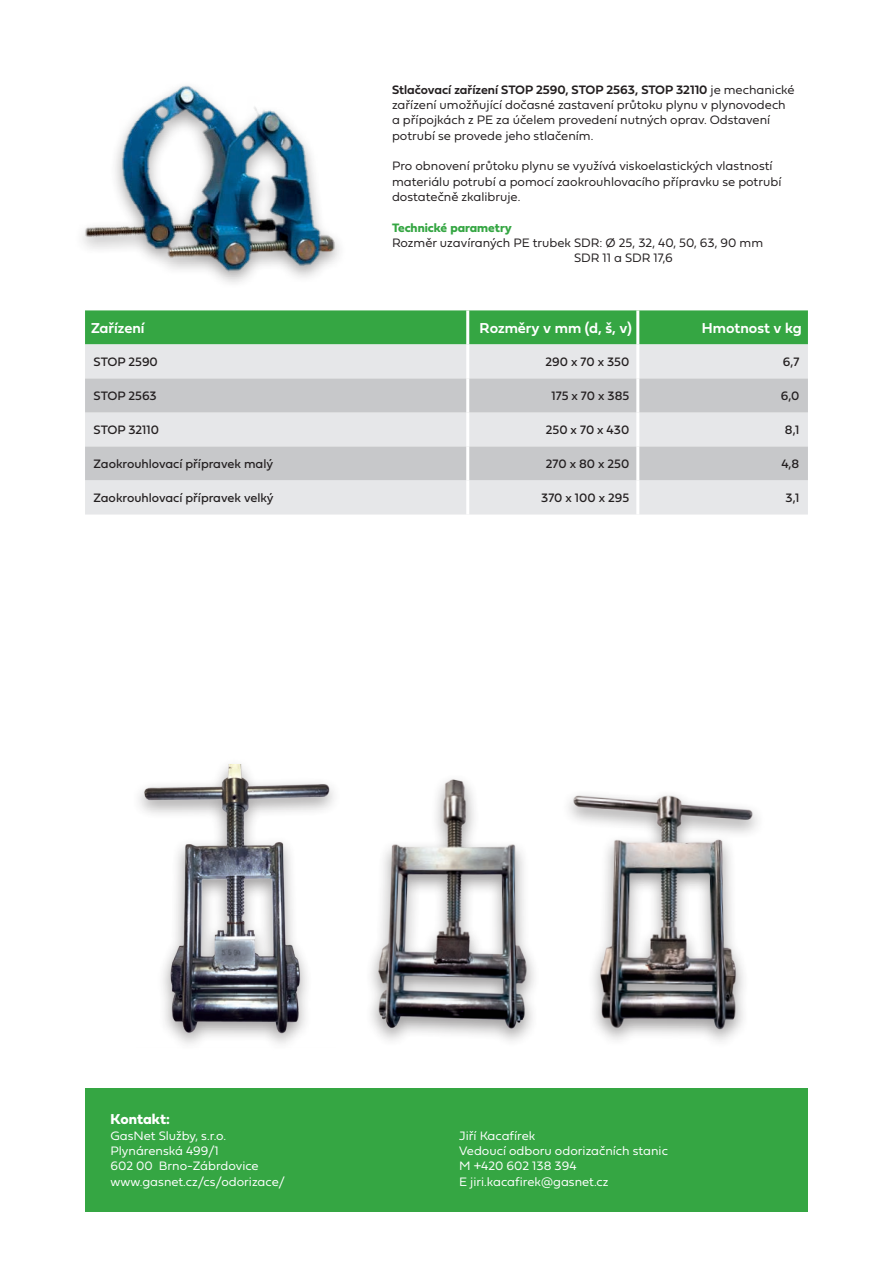
<style>
.page{position:relative;width:893px;height:1263px;background:#fff}
.page>*{position:absolute;margin:0;border:0;box-sizing:border-box;transform-origin:0 0}
.t1{font:15px "Fieldwork Geo Demibold";color:#fff}
.t2{font:15px "Fieldwork Geo Bold";letter-spacing:-.005em;color:#fff}
.t3{font:12.75px/15.3px "Fieldwork Geo Light";color:#231f20}
.t4{font:12.75px/15.3px "Fieldwork Geo Light";color:#fff}
.t5{font:12.75px "Fieldwork Geo Regular";color:#231f20}
.t6{font:12.75px "Fieldwork Geo Demibold";color:#231f20}
.t7{font:12.75px "Fieldwork Geo Bold";color:#35a643}
.s1{font-family:"Fieldwork Geo Light"}
</style>
<div class="page">
<div style="left:85px;top:1089px;width:723px;height:123px;background:#35a643"></div>
<img style="left:82px;top:85px;width:256px;height:189px">
<img style="left:568px;top:795px;width:190px;height:247px">
<img style="left:371px;top:779px;width:163px;height:262px">
<img style="left:139px;top:765px;width:195px;height:279px">
<div style="left:85px;top:310px;width:723px;height:34px;background:#35a643"></div>
<div style="left:85px;top:344px;width:723px;height:34px;background:#e6e7e9"></div>
<svg style="left:85px;top:378px;width:723px;height:102px;background:#d1d2d4"></svg>
<div style="left:85px;top:480px;width:723px;height:34px;background:#e6e7e9"></div>
<hr style="left:466px;top:310px;width:3px;height:34px;background:#fff">
<hr style="left:636px;top:310px;width:3px;height:34px;background:#fff">
<hr style="left:466px;top:344px;width:3px;height:34px;background:#fff">
<hr style="left:636px;top:344px;width:3px;height:34px;background:#fff">
<hr style="left:466px;top:378px;width:3px;height:34px;background:#fff">
<hr style="left:636px;top:378px;width:3px;height:34px;background:#fff">
<hr style="left:466px;top:412px;width:3px;height:34px;background:#fff">
<hr style="left:636px;top:412px;width:3px;height:34px;background:#fff">
<hr style="left:466px;top:446px;width:3px;height:34px;background:#fff">
<hr style="left:636px;top:446px;width:3px;height:34px;background:#fff">
<hr style="left:466px;top:480px;width:3px;height:34px;background:#fff">
<hr style="left:636px;top:480px;width:3px;height:34px;background:#fff">
<p class="t6" style="left:392px;top:80px;width:404px">Stlačovací zařízení STOP 2590, STOP 2563, STOP 32110 <span class="s1">je mechanické</span></p>
<p class="t3" style="left:392px;top:97px;width:395px">zařízení umožňující dočasné zastavení průtoku plynu v plynovodech a přípojkách z PE za účelem provedení nutných oprav. Odstavení potrubí se provede jeho stlačením.</p>
<p class="t3" style="left:392px;top:158px;width:391px">Pro obnovení průtoku plynu se využívá viskoelastických vlastností materiálu potrubí a pomocí zaokrouhlovacího přípravku se potrubí dostatečně zkalibruje.</p>
<p class="t7" style="left:392px;top:217px;width:121px">Technické parametry</p>
<p class="t3" style="left:574px;top:234px;width:191px;text-indent:-182px">Rozměr uzavíraných PE trubek SDR: Ø 25, 32, 40, 50, 63, 90 mm<br>SDR 11 a SDR 17,6</p>
<p class="t1" style="left:91px;top:316px;width:55px">Zařízení</p>
<p class="t1" style="left:480px;top:316px;width:154px">Rozměry v mm (d, š, v)</p>
<p class="t1" style="left:702px;top:316px;width:101px">Hmotnost v kg</p>
<p class="t5" style="left:94px;top:352px;width:66px">STOP 2590</p>
<p class="t5" style="left:545px;top:352px;width:85px">290 x 70 x 350</p>
<p class="t5" style="left:783px;top:352px;width:18px">6,7</p>
<p class="t5" style="left:94px;top:386px;width:65px">STOP 2563</p>
<p class="t5" style="left:551px;top:386px;width:79px">175 x 70 x 385</p>
<p class="t5" style="left:781px;top:386px;width:20px">6,0</p>
<p class="t5" style="left:94px;top:420px;width:67px">STOP 32110</p>
<p class="t5" style="left:546px;top:420px;width:85px">250 x 70 x 430</p>
<p class="t5" style="left:785px;top:420px;width:16px">8,1</p>
<p class="t5" style="left:94px;top:454px;width:181px">Zaokrouhlovací přípravek malý</p>
<p class="t5" style="left:546px;top:454px;width:85px">270 x 80 x 250</p>
<p class="t5" style="left:781px;top:454px;width:20px">4,8</p>
<p class="t5" style="left:94px;top:488px;width:182px">Zaokrouhlovací přípravek velký</p>
<p class="t5" style="left:541px;top:488px;width:90px">370 x 100 x 295</p>
<p class="t5" style="left:785px;top:488px;width:15px">3,1</p>
<p class="t2" style="left:111px;top:1108px;width:61px">Kontakt:</p>
<p class="t4" style="left:111px;top:1127px;width:176px">GasNet Služby, s.r.o.<br>Plynárenská 499/1<br>602 00 Brno-Zábrdovice www.gasnet.cz/cs/odorizace/</p>
<p class="t4" style="left:459px;top:1127px;width:210px">Jiří Kacafírek<br>Vedoucí odboru odorizačních stanic<br>M +420 602 138 394<br>E jiri.kacafirek@gasnet.cz</p>
</div>
